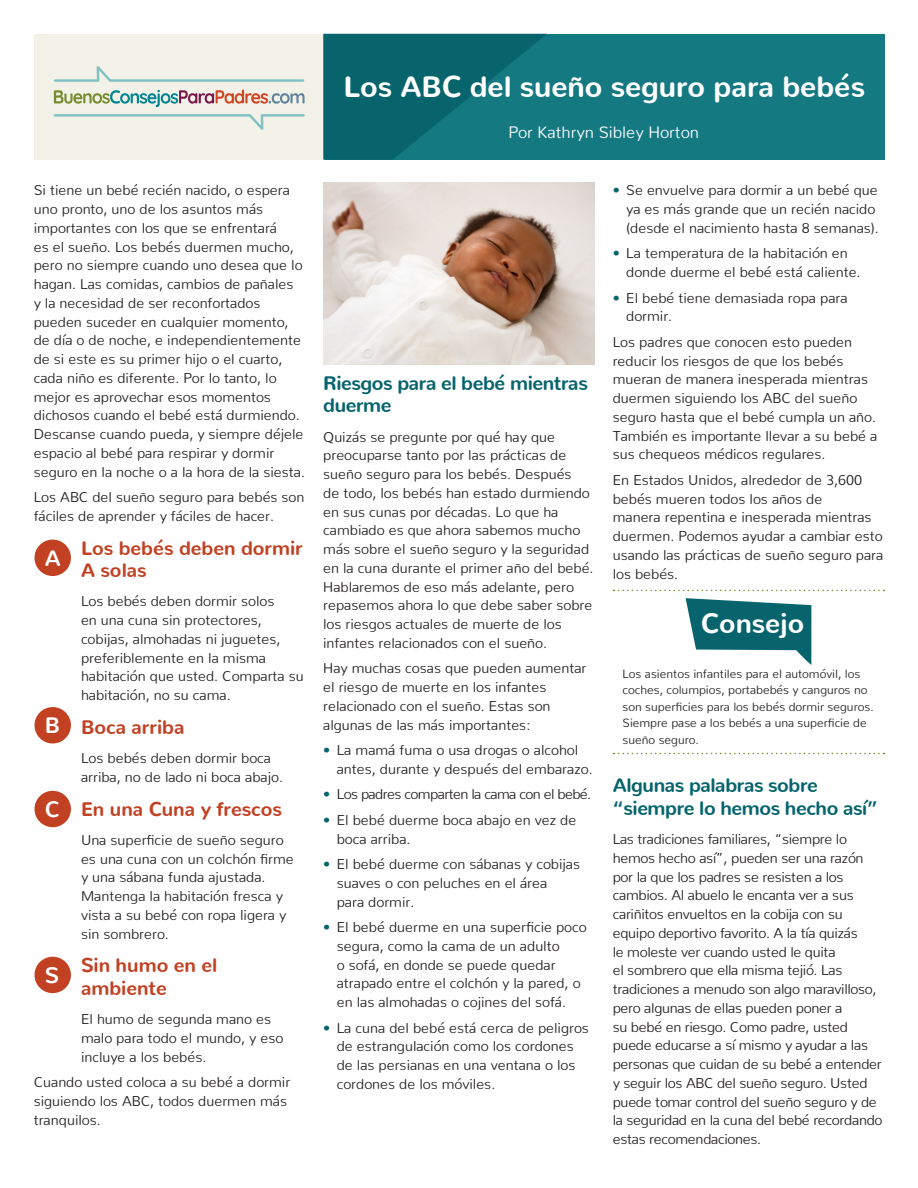
<style>
.page{position:relative;width:918px;height:1188px;background:#fff}
.page>*{position:absolute;margin:0;border:0;box-sizing:border-box;transform-origin:0 0}
.t1{font:800 29.4px "Nunito";color:#fff}
.t2{font:800 27.3px "Nunito";color:#fff}
.t3{font:700 22.35px "Nunito";color:#fff}
.t4{font:800 19.5px/22.5px "Nunito";letter-spacing:-.02em;color:#07646d}
.t5{font:800 19.5px/22.5px "Nunito";color:#c24123}
.t6{font:300 16.5px "Nunito";color:#fff}
.t7{font:300 14.25px/18.8px "Nunito";color:#231f20}
.t8{font:300 14.25px/18.8px "Nunito";letter-spacing:-.02em;color:#231f20}
.t9{font:300 14.25px "Nunito";letter-spacing:-.04em;color:#231f20}
.t10{font:300 12px/16.5px "Nunito";color:#231f20}
.s1{color:#07646d}
</style>
<div class="page">
<div style="left:34px;top:34px;width:289px;height:126px;background:#f2f2e9"></div>
<svg style="left:53px;top:114px;width:252px;height:16px"></svg>
<svg style="left:54px;top:66px;width:251px;height:16px"></svg>
<svg style="left:54px;top:90px;width:251px;height:17px"></svg>
<div style="left:325px;top:34px;width:559px;height:126px;background:#157982"></div>
<svg style="left:323px;top:34px;width:223px;height:126px"></svg>
<div style="left:35px;top:540px;width:36px;height:36px;background:#c24123;border-radius:50%"></div>
<div style="left:35px;top:707px;width:36px;height:36px;background:#c24123;border-radius:50%"></div>
<div style="left:35px;top:791px;width:36px;height:36px;background:#c24123;border-radius:50%"></div>
<div style="left:35px;top:957px;width:36px;height:36px;background:#c24123;border-radius:50%"></div>
<img style="left:323px;top:183px;width:272px;height:181px">
<svg style="left:614px;top:590px;width:271px;height:1px"></svg>
<svg style="left:614px;top:753px;width:271px;height:1px"></svg>
<svg style="left:686px;top:598px;width:125px;height:67px"></svg>
<p class="t7" style="left:34px;top:179px;width:273px">Si tiene un bebé recién nacido, o espera uno pronto, uno de los asuntos más importantes con los que se enfrentará<br>es el sueño. Los bebés duermen mucho, pero no siempre cuando uno desea que lo hagan. Las comidas, cambios de pañales<br>y la necesidad de ser reconfortados pueden suceder en cualquier momento, de día o de noche, e independientemente de si este es su primer hijo o el cuarto, cada niño es diferente. Por lo tanto, lo mejor es aprovechar esos momentos dichosos cuando el bebé está durmiendo.<br>Descanse cuando pueda, y siempre déjele espacio al bebé para respirar y dormir seguro en la noche o a la hora de la siesta.</p>
<p class="t7" style="left:34px;top:486px;width:272px">Los ABC del sueño seguro para bebés son fáciles de aprender y fáciles de hacer.</p>
<p class="t5" style="left:81px;top:534px;width:223px">Los bebés deben dormir<br>A solas</p>
<p class="t7" style="left:81px;top:590px;width:224px">Los bebés deben dormir solos<br>en una cuna sin protectores, cobijas, almohadas ni juguetes, preferiblemente en la misma habitación que usted. Comparta su habitación, no su cama.</p>
<p class="t5" style="left:81px;top:713px;width:105px">Boca arriba</p>
<p class="t7" style="left:81px;top:747px;width:204px">Los bebés deben dormir boca arriba, no de lado ni boca abajo.</p>
<p class="t5" style="left:81px;top:795px;width:203px">En una Cuna y frescos</p>
<p class="t7" style="left:81px;top:829px;width:214px">Una superficie de sueño seguro es una cuna con un colchón firme y una sábana funda ajustada.<br>Mantenga la habitación fresca y vista a su bebé con ropa ligera y sin sombrero.</p>
<p class="t5" style="left:81px;top:952px;width:138px">Sin humo en el ambiente</p>
<p class="t7" style="left:81px;top:1008px;width:204px">El humo de segunda mano es malo para todo el mundo, y eso incluye a los bebés.</p>
<p class="t7" style="left:34px;top:1071px;width:258px">Cuando usted coloca a su bebé a dormir siguiendo los ABC, todos duermen más tranquilos.</p>
<p class="t3" style="left:45px;top:538px;width:17px">A</p>
<p class="t3" style="left:45px;top:705px;width:17px">B</p>
<p class="t3" style="left:45px;top:789px;width:16px">C</p>
<p class="t3" style="left:45px;top:955px;width:16px">S</p>
<h1 class="t1" style="left:344px;top:59px;width:523px">Los ABC del sueño seguro para bebés</h1>
<p class="t6" style="left:508px;top:118px;width:192px">Por Kathryn Sibley Horton</p>
<h2 class="t4" style="left:323px;top:369px;width:266px">Riesgos para el bebé mientras duerme</h2>
<p class="t7" style="left:323px;top:426px;width:272px">Quizás se pregunte por qué hay que preocuparse tanto por las prácticas de sueño seguro para los bebés. Después<br>de todo, los bebés han estado durmiendo en sus cunas por décadas. Lo que ha cambiado es que ahora sabemos mucho más sobre el sueño seguro y la seguridad en la cuna durante el primer año del bebé.<br>Hablaremos de eso más adelante, pero repasemos ahora lo que debe saber sobre los riesgos actuales de muerte de los infantes relacionados con el sueño.</p>
<p class="t7" style="left:323px;top:658px;width:265px">Hay muchas cosas que pueden aumentar el riesgo de muerte en los infantes relacionado con el sueño. Estas son algunas de las más importantes:</p>
<p class="t7" style="left:337px;top:739px;width:258px;text-indent:-13px"><span class="s1">•</span> La mamá fuma o usa drogas o alcohol antes, durante y después del embarazo.</p>
<p class="t9" style="left:323px;top:782px;width:270px"><span class="s1">•</span> Los padres comparten la cama con el bebé.</p>
<p class="t7" style="left:337px;top:809px;width:241px;text-indent:-13px"><span class="s1">•</span> El bebé duerme boca abajo en vez de boca arriba.</p>
<p class="t7" style="left:337px;top:853px;width:245px;text-indent:-13px"><span class="s1">•</span> El bebé duerme con sábanas y cobijas suaves o con peluches en el área<br>para dormir.</p>
<p class="t7" style="left:337px;top:916px;width:252px;text-indent:-13px"><span class="s1">•</span> El bebé duerme en una superficie poco segura, como la cama de un adulto<br>o sofá, en donde se puede quedar atrapado entre el colchón y la pared, o en las almohadas o cojines del sofá.</p>
<p class="t7" style="left:337px;top:1017px;width:254px;text-indent:-13px"><span class="s1">•</span> La cuna del bebé está cerca de peligros de estrangulación como los cordones de las persianas en una ventana o los cordones de los móviles.</p>
<p class="t7" style="left:626px;top:179px;width:254px;text-indent:-13px"><span class="s1">•</span> Se envuelve para dormir a un bebé que ya es más grande que un recién nacido (desde el nacimiento hasta 8 semanas).</p>
<p class="t7" style="left:626px;top:242px;width:236px;text-indent:-13px"><span class="s1">•</span> La temperatura de la habitación en donde duerme el bebé está caliente.</p>
<p class="t7" style="left:626px;top:287px;width:223px;text-indent:-13px"><span class="s1">•</span> El bebé tiene demasiada ropa para dormir.</p>
<p class="t7" style="left:613px;top:331px;width:266px">Los padres que conocen esto pueden reducir los riesgos de que los bebés mueran de manera inesperada mientras duermen siguiendo los ABC del sueño seguro hasta que el bebé cumpla un año.<br>También es importante llevar a su bebé a sus chequeos médicos regulares.</p>
<p class="t7" style="left:613px;top:469px;width:272px">En Estados Unidos, alrededor de 3,600 bebés mueren todos los años de<br>manera repentina e inesperada mientras duermen. Podemos ayudar a cambiar esto usando las prácticas de sueño seguro para los bebés.</p>
<p class="t2" style="left:701px;top:599px;width:105px">Consejo</p>
<p class="t10" style="left:623px;top:664px;width:253px">Los asientos infantiles para el automóvil, los coches, columpios, portabebés y canguros no son superficies para los bebés dormir seguros.<br>Siempre pase a los bebés a una superficie de sueño seguro.</p>
<h2 class="t4" style="left:613px;top:772px;width:267px">Algunas palabras sobre “siempre lo hemos hecho así”</h2>
<p class="t8" style="left:613px;top:828px;width:271px">Las tradiciones familiares, “siempre lo hemos hecho así”, pueden ser una razón por la que los padres se resisten a los cambios. Al abuelo le encanta ver a sus cariñitos envueltos en la cobija con su equipo deportivo favorito. A la tía quizás<br>le moleste ver cuando usted le quita<br>el sombrero que ella misma tejió. Las tradiciones a menudo son algo maravilloso, pero algunas de ellas pueden poner a<br>su bebé en riesgo. Como padre, usted puede educarse a sí mismo y ayudar a las personas que cuidan de su bebé a entender y seguir los ABC del sueño seguro. Usted puede tomar control del sueño seguro y de la seguridad en la cuna del bebé recordando estas recomendaciones.</p>
</div>
